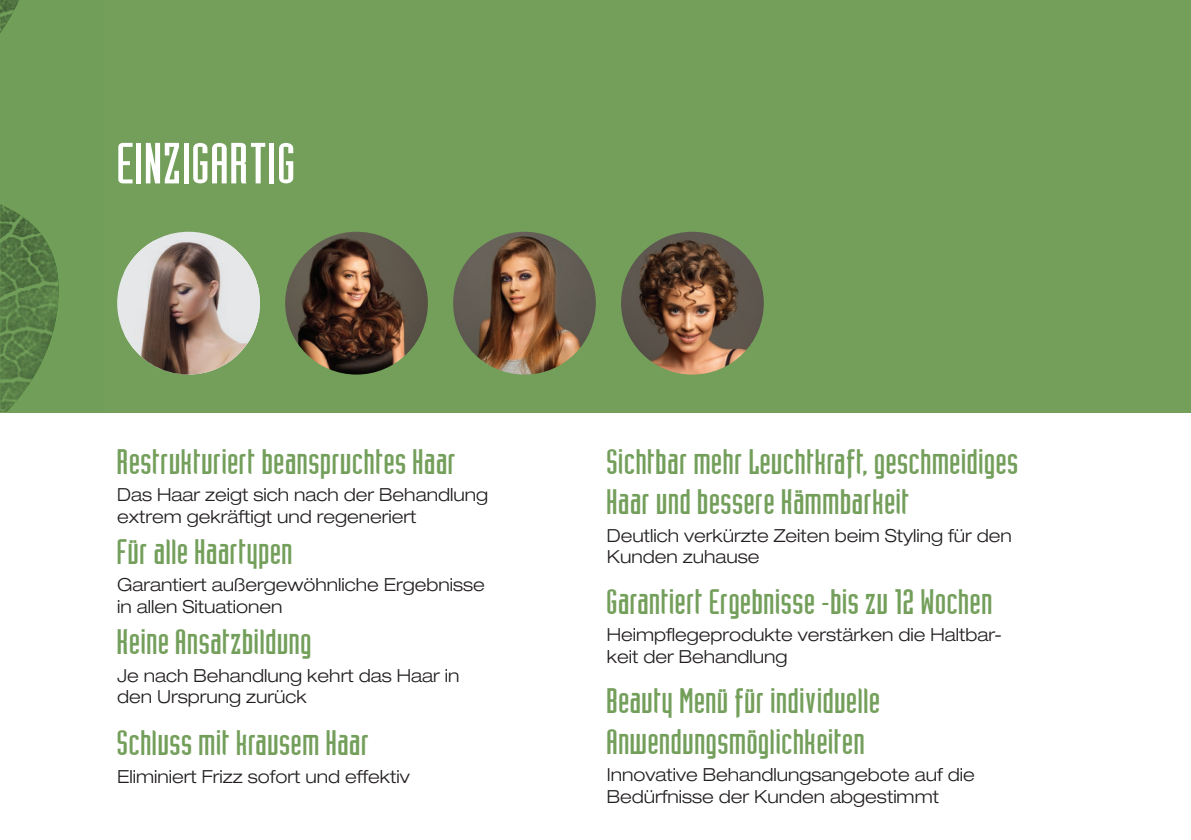
<style>
.page{position:relative;width:1191px;height:840px;background:#fff}
.page>*{position:absolute;margin:0;border:0;box-sizing:border-box;transform-origin:0 0}
.t1{font:54.8px "Assiduous";color:#fff}
.t2{font:33.8px/40.6px "Assiduous";color:#739f5b}
.t3{font:300 expanded 18px/21.6px "Helvetica Neue LT Std";color:#231f20}
</style>
<div class="page">
<div style="left:0;top:0;width:1191px;height:412px;background:#739f5b"></div>
<svg style="left:0;top:0;width:59px;height:411px"></svg>
<img style="left:285px;top:231px;width:143px;height:143px;border-radius:71px">
<img style="left:453px;top:231px;width:143px;height:143px;border-radius:71px">
<img style="left:621px;top:231px;width:143px;height:143px;border-radius:71px">
<img style="left:125px;top:254px;width:135px;height:120px">
<svg style="left:117px;top:231px;width:143px;height:143px;background:#ae9f98"></svg>
<p class="t1" style="left:117px;top:136px;width:181px">EINZIGARTIG</p>
<p class="t2" style="left:117px;top:441px;width:341px">Restrukturiert beanspruchtes Haar</p>
<p class="t3" style="left:117px;top:483px;width:372px">Das Haar zeigt sich nach der Behandlung extrem gekräftigt und regeneriert</p>
<p class="t2" style="left:117px;top:531px;width:178px">Für alle Haartypen</p>
<p class="t3" style="left:117px;top:573px;width:369px">Garantiert außergewöhnliche Ergebnisse in allen Situationen</p>
<p class="t2" style="left:117px;top:621px;width:197px">Keine Ansatzbildung</p>
<p class="t3" style="left:117px;top:663px;width:344px">Je nach Behandlung kehrt das Haar in den Ursprung zurück</p>
<p class="t2" style="left:117px;top:722px;width:254px">Schluss mit krausem Haar</p>
<p class="t3" style="left:117px;top:764px;width:294px">Eliminiert Frizz sofort und effektiv</p>
<p class="t2" style="left:607px;top:441px;width:414px">Sichtbar mehr Leuchtkraft, geschmeidiges<br>Haar und bessere Kämmbarkeit</p>
<p class="t3" style="left:607px;top:524px;width:406px">Deutlich verkürzte Zeiten beim Styling für den<br>Kunden zuhause</p>
<p class="t2" style="left:607px;top:581px;width:388px">Garantiert Ergebnisse -bis zu 12 Wochen</p>
<p class="t3" style="left:607px;top:623px;width:397px">Heimpflegeprodukte verstärken die Haltbar&shy;keit der Behandlung</p>
<p class="t2" style="left:607px;top:680px;width:276px">Beauty Menü für individuelle<br>Anwendungsmöglichkeiten</p>
<p class="t3" style="left:607px;top:763px;width:369px">Innovative Behandlungsangebote auf die<br>Bedürfnisse der Kunden abgestimmt</p>
</div>
